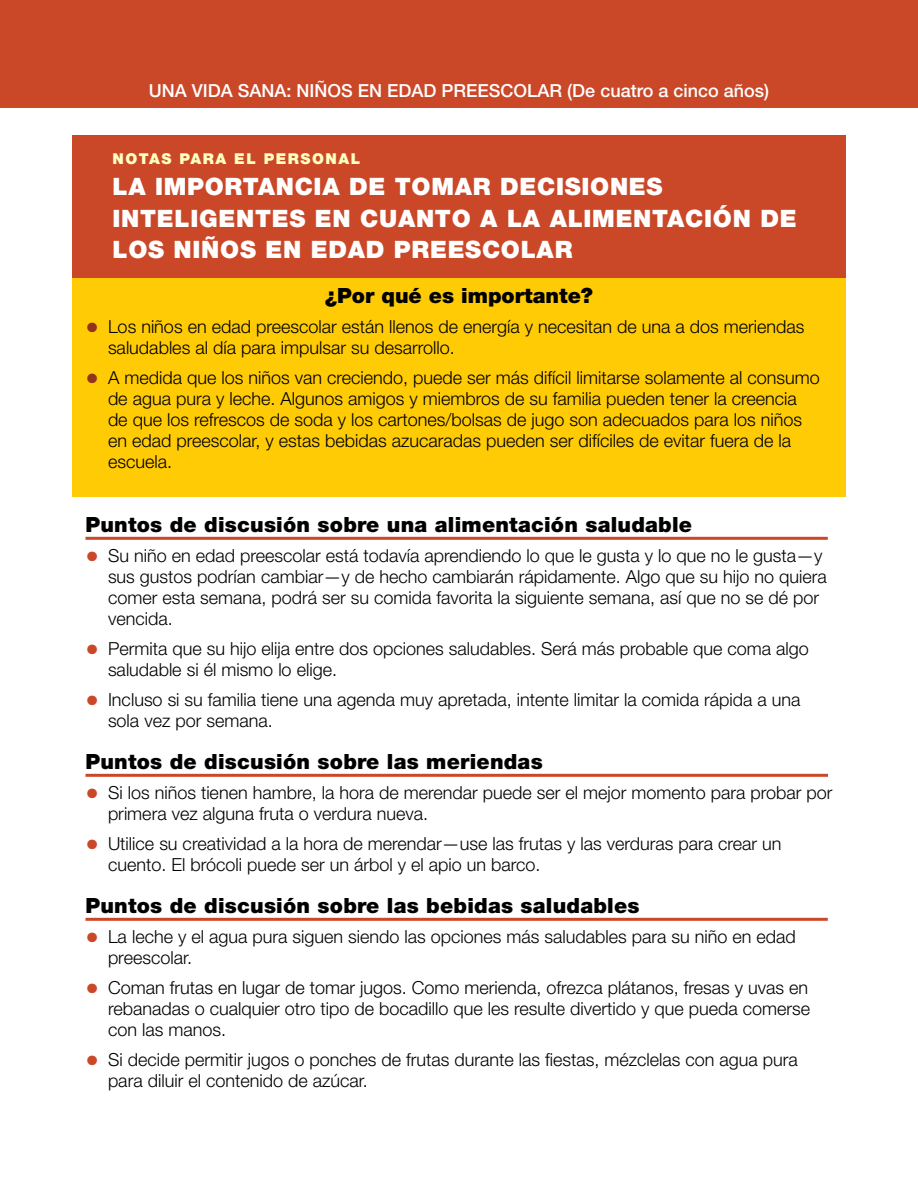
<style>
.page{position:relative;width:918px;height:1188px;background:#fff}
.page>*{position:absolute;margin:0;border:0;box-sizing:border-box;transform-origin:0 0}
.t1{font:900 24px/31.5px "Helvetica Neue LT Std";letter-spacing:.03em;color:#fff}
.t2{font:900 21px "Helvetica Neue LT Std";letter-spacing:.01em;color:#000}
.t3{font:300 18px/21px "Helvetica Neue LT Std";color:#000}
.t4{font:500 18px "Helvetica Neue LT Std";color:#fff}
.t5{font:900 15px "Helvetica Neue LT Std";letter-spacing:.1em;color:#ffffc0}
.s1{font-size:27px;color:#92331c}
.s2{font-size:27px;color:#ca4828}
</style>
<div class="page">
<div style="left:0;top:0;width:918px;height:108px;background:#ca4828"></div>
<div style="left:72px;top:270px;width:774px;height:227px;background:#ffcb05"></div>
<div style="left:72px;top:135px;width:774px;height:142px;background:#ca4828"></div>
<hr style="left:86px;top:537px;width:742px;height:3px;background:#ca4828">
<hr style="left:86px;top:774px;width:742px;height:3px;background:#ca4828">
<hr style="left:86px;top:918px;width:742px;height:3px;background:#ca4828">
<h2 class="t4" style="left:149px;top:79px;width:622px">UNA VIDA SANA: NIÑOS EN EDAD PREESCOLAR (De cuatro a cinco años)</h2>
<p class="t5" style="left:112px;top:149px;width:249px">NOTAS PARA EL PERSONAL</p>
<h3 class="t1" style="left:112px;top:171px;width:686px">LA IMPORTANCIA DE TOMAR DECISIONES<br>INTELIGENTES EN CUANTO A LA ALIMENTACIÓN DE<br>LOS NIÑOS EN EDAD PREESCOLAR</h3>
<h4 class="t2" style="left:325px;top:283px;width:269px">¿Por qué es importante?</h4>
<p class="t3" style="left:108px;top:316px;width:698px;text-indent:-22px"><span class="s1">•</span> Los niños en edad preescolar están llenos de energía y necesitan de una a dos meriendas saludables al día para impulsar su desarrollo.</p>
<p class="t3" style="left:108px;top:367px;width:713px;text-indent:-22px"><span class="s1">•</span> A medida que los niños van creciendo, puede ser más difícil limitarse solamente al consumo de agua pura y leche. Algunos amigos y miembros de su familia pueden tener la creencia de que los refrescos de soda y los cartones/bolsas de jugo son adecuados para los niños en edad preescolar, y estas bebidas azucaradas pueden ser difíciles de evitar fuera de la escuela.</p>
<h4 class="t2" style="left:86px;top:512px;width:608px">Puntos de discusión sobre una alimentación saludable</h4>
<p class="t3" style="left:108px;top:545px;width:720px;text-indent:-22px"><span class="s2">•</span> Su niño en edad preescolar está todavía aprendiendo lo que le gusta y lo que no le gusta—y sus gustos podrían cambiar—y de hecho cambiarán rápidamente. Algo que su hijo no quiera comer esta semana, podrá ser su comida favorita la siguiente semana, así que no se dé por vencida.</p>
<p class="t3" style="left:108px;top:638px;width:702px;text-indent:-22px"><span class="s2">•</span> Permita que su hijo elija entre dos opciones saludables. Será más probable que coma algo saludable si él mismo lo elige.</p>
<p class="t3" style="left:108px;top:689px;width:694px;text-indent:-22px"><span class="s2">•</span> Incluso si su familia tiene una agenda muy apretada, intente limitar la comida rápida a una sola vez por semana.</p>
<h4 class="t2" style="left:86px;top:749px;width:459px">Puntos de discusión sobre las meriendas</h4>
<p class="t3" style="left:108px;top:782px;width:726px;text-indent:-22px"><span class="s2">•</span> Si los niños tienen hambre, la hora de merendar puede ser el mejor momento para probar por primera vez alguna fruta o verdura nueva.</p>
<p class="t3" style="left:108px;top:833px;width:675px;text-indent:-22px"><span class="s2">•</span> Utilice su creatividad a la hora de merendar—use las frutas y las verduras para crear un cuento. El brócoli puede ser un árbol y el apio un barco.</p>
<h4 class="t2" style="left:86px;top:893px;width:556px">Puntos de discusión sobre las bebidas saludables</h4>
<p class="t3" style="left:108px;top:926px;width:689px;text-indent:-22px"><span class="s2">•</span> La leche y el agua pura siguen siendo las opciones más saludables para su niño en edad preescolar.</p>
<p class="t3" style="left:108px;top:977px;width:704px;text-align:justify;text-indent:-22px"><span class="s2">•</span> Coman frutas en lugar de tomar jugos. Como merienda, ofrezca plátanos, fresas y uvas en rebanadas o cualquier otro tipo de bocadillo que les resulte divertido y que pueda comerse con las manos.</p>
<p class="t3" style="left:108px;top:1049px;width:691px;text-indent:-22px"><span class="s2">•</span> Si decide permitir jugos o ponches de frutas durante las fiestas, mézclelas con agua pura para diluir el contenido de azúcar.</p>
</div>
